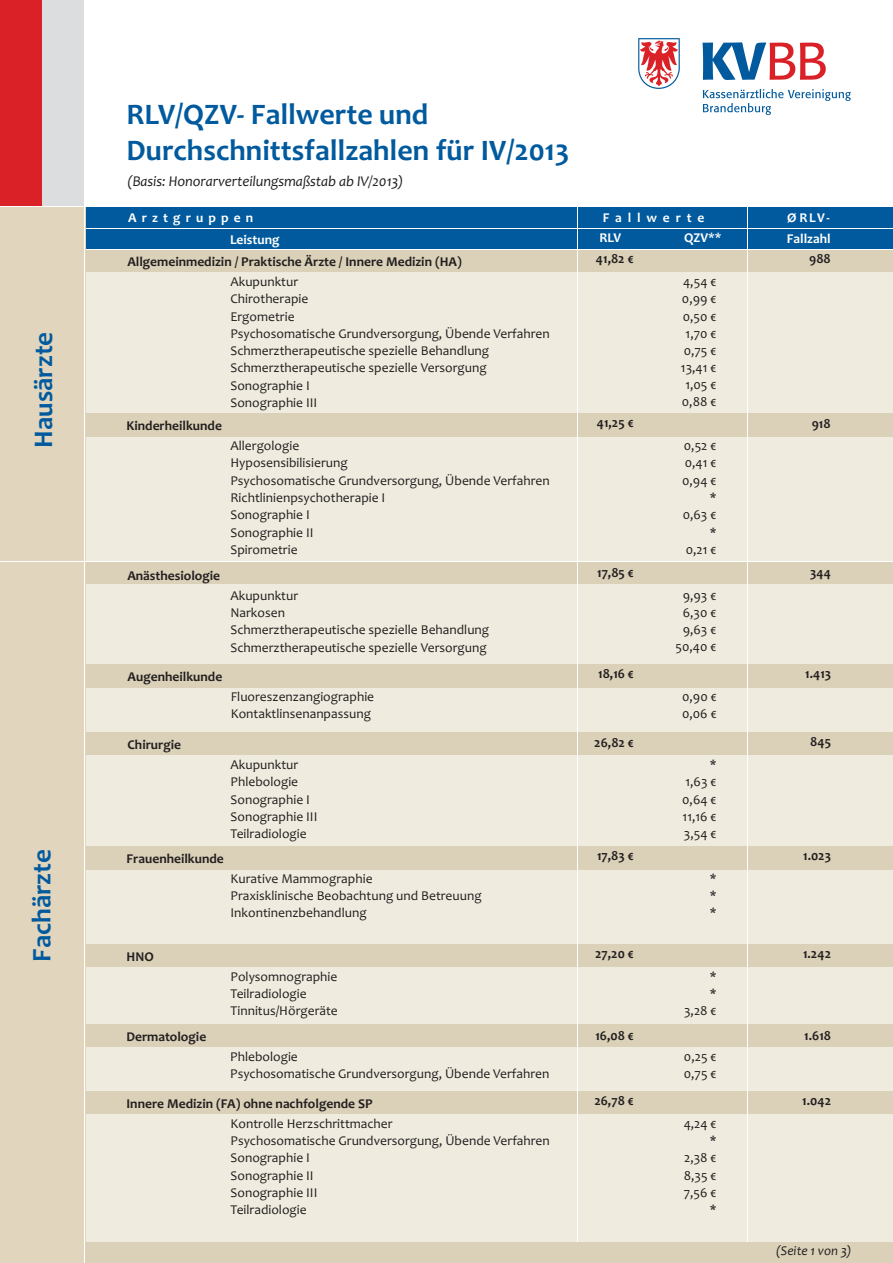
<style>
.page{position:relative;width:893px;height:1263px;background:#fff}
.page>*{position:absolute;margin:0;border:0;box-sizing:border-box;transform-origin:0 0}
.t1{font:700 30px/36.6px "Candara";color:#015a9d}
.t2{font:700 27px "Candara";color:#015a9d}
.t3{font:italic 15px "Candara";letter-spacing:-.005em;color:#231f20}
.t4{font:13.5px/17.2px "Candara";color:#231f20}
.t5{font:700 13.5px "Candara";color:#231f20}
.t6{font:700 13.5px/22.2px "Candara";letter-spacing:.38em;color:#fff}
.t7{font:700 13.5px/21px "Candara";color:#fff}
.t8{font:700 13.5px/20.9px "Candara";letter-spacing:.435em;color:#fff}
.t9{font:italic 13.5px "Candara";color:#231f20}
.t10{font:700 13.5px "Candara";letter-spacing:.115em;color:#fff}
</style>
<div class="page">
<div style="left:0;top:0;width:43px;height:207px;background:#da2128"></div>
<div style="left:43px;top:0;width:42px;height:207px;background:#dcdddf"></div>
<div style="left:85px;top:207px;width:808px;height:42px;background:#015a9d"></div>
<div style="left:83px;top:249px;width:810px;height:24px;background:#dad1b8"></div>
<div style="left:85px;top:273px;width:808px;height:184px;background:#efecdf"></div>
<div style="left:85px;top:413px;width:808px;height:24px;background:#dad1b8"></div>
<div style="left:84px;top:454px;width:809px;height:131px;background:#efecdf"></div>
<div style="left:85px;top:561px;width:808px;height:24px;background:#dad1b8"></div>
<div style="left:85px;top:585px;width:808px;height:119px;background:#efecdf"></div>
<div style="left:85px;top:664px;width:808px;height:24px;background:#dad1b8"></div>
<div style="left:84px;top:701px;width:809px;height:52px;background:#efecdf"></div>
<div style="left:85px;top:732px;width:808px;height:24px;background:#dad1b8"></div>
<div style="left:84px;top:756px;width:809px;height:122px;background:#efecdf"></div>
<div style="left:85px;top:846px;width:808px;height:23px;background:#dad1b8"></div>
<div style="left:85px;top:878px;width:808px;height:94px;background:#efecdf"></div>
<div style="left:85px;top:944px;width:808px;height:23px;background:#dad1b8"></div>
<div style="left:84px;top:967px;width:809px;height:76px;background:#efecdf"></div>
<div style="left:84px;top:1024px;width:809px;height:23px;background:#dad1b8"></div>
<div style="left:84px;top:1047px;width:809px;height:56px;background:#efecdf"></div>
<div style="left:84px;top:1091px;width:809px;height:23px;background:#dad1b8"></div>
<div style="left:84px;top:1114px;width:809px;height:139px;background:#efecdf"></div>
<hr style="left:84px;top:249px;width:809px;height:1px;background:#fff">
<hr style="left:84px;top:228px;width:809px;height:1px;background:#fff">
<div style="left:0;top:207px;width:85px;height:1056px;background:#e1d5bd"></div>
<hr style="left:577px;top:187px;width:1px;height:1076px;background:#fff">
<hr style="left:747px;top:207px;width:1px;height:1056px;background:#fff">
<hr style="left:0;top:206px;width:893px;height:1px;background:#fff">
<hr style="left:0;top:561px;width:893px;height:1px;background:#fff">
<div style="left:84px;top:1242px;width:809px;height:21px;background:#dad1b8"></div>
<hr style="left:85px;top:0;width:1px;height:1263px;background:#fff">
<svg style="left:703px;top:89px;width:148px;height:26px"></svg>
<svg style="left:638px;top:38px;width:42px;height:51px"></svg>
<svg style="left:702px;top:42px;width:124px;height:38px"></svg>
<h2 class="t2" style="left:33px;top:448px;width:117px;rotate:-90deg">Hausärzte</h2>
<h2 class="t2" style="left:31px;top:962px;width:114px;rotate:-90deg">Fachärzte</h2>
<h1 class="t1" style="left:126px;top:99px;width:444px">RLV/QZV- Fallwerte und<br>Durchschnittsfallzahlen für IV/2013</h1>
<p class="t3" style="left:128px;top:175px;width:277px">(Basis: Honorarverteilungsmaßstab ab IV/2013)</p>
<p class="t6" style="left:230px;top:207px;width:51px;text-indent:-102px">Arztgruppen<br>Leistung</p>
<p class="t8" style="left:599px;top:208px;width:107px">Fallwerte<br>RLV</p>
<p class="t10" style="left:684px;top:233px;width:39px">QZV**</p>
<p class="t7" style="left:787px;top:208px;width:45px">Ø RLV-<br>Fallzahl</p>
<p class="t5" style="left:127px;top:256px;width:336px">Allgemeinmedizin / Praktische Ärzte / Innere Medizin (HA)</p>
<p class="t4" style="left:230px;top:274px;width:321px">Akupunktur<br>Chirotherapie<br>Ergometrie<br>Psychosomatische Grundversorgung, Übende Verfahren</p>
<p class="t4" style="left:230px;top:361px;width:258px">Schmerztherapeutische spezielle Versorgung<br>Sonographie I<br>Sonographie III</p>
<p class="t4" style="left:230px;top:343px;width:260px">Schmerztherapeutische spezielle Behandlung</p>
<p class="t5" style="left:596px;top:253px;width:39px">41,82 €</p>
<p class="t5" style="left:809px;top:254px;width:23px">988</p>
<p class="t4" style="left:682px;top:274px;width:36px;text-align:justify">4,54 € 0,99 € 0,50 € 1,70 €</p>
<p class="t4" style="left:681px;top:344px;width:37px;line-height:16.5px">0,75 €<br>13,41 €</p>
<p class="t4" style="left:682px;top:377px;width:36px">1,05 €<br>0,88 €</p>
<p class="t5" style="left:127px;top:421px;width:97px">Kinderheilkunde</p>
<p class="t5" style="left:597px;top:418px;width:38px">41,25 €</p>
<p class="t5" style="left:812px;top:418px;width:20px">918</p>
<p class="t4" style="left:230px;top:438px;width:321px">Allergologie<br>Hyposensibilisierung<br>Psychosomatische Grundversorgung, Übende Verfahren<br>Richtlinienpsychotherapie I<br>Sonographie I<br>Sonographie II<br>Spirometrie</p>
<p class="t4" style="left:682px;top:438px;width:36px;text-align:right">0,52 €<br>0,41 €<br>0,94 € *<br>0,63 € *<br>0,21 €</p>
<p class="t5" style="left:127px;top:570px;width:94px">Anästhesiologie</p>
<p class="t5" style="left:597px;top:567px;width:38px">17,85 €</p>
<p class="t5" style="left:810px;top:567px;width:22px">344</p>
<p class="t4" style="left:230px;top:588px;width:69px">Akupunktur<br>Narkosen</p>
<p class="t4" style="left:230px;top:640px;width:258px">Schmerztherapeutische spezielle Versorgung</p>
<p class="t4" style="left:230px;top:623px;width:260px">Schmerztherapeutische spezielle Behandlung</p>
<p class="t4" style="left:675px;top:588px;width:42px;text-align:center">9,93 €<br>6,30 €<br>9,63 €<br>50,40 €</p>
<p class="t5" style="left:128px;top:671px;width:96px">Augenheilkunde</p>
<p class="t5" style="left:598px;top:669px;width:37px">18,16 €</p>
<p class="t5" style="left:805px;top:669px;width:28px">1.413</p>
<p class="t4" style="left:231px;top:689px;width:145px">Fluoreszenzangiographie<br>Kontaktlinsenanpassung</p>
<p class="t4" style="left:682px;top:689px;width:36px">0,90 €<br>0,06 €</p>
<p class="t5" style="left:127px;top:739px;width:55px">Chirurgie</p>
<p class="t5" style="left:594px;top:737px;width:41px">26,82 €</p>
<p class="t5" style="left:810px;top:736px;width:22px">845</p>
<p class="t4" style="left:231px;top:757px;width:88px">Akupunktur<br>Phlebologie<br>Sonographie I<br>Sonographie III<br>Teilradiologie</p>
<p class="t4" style="left:682px;top:757px;width:36px;text-align:justify;text-indent:28px">* 1,63 € 0,64 € 11,16 € 3,54 €</p>
<p class="t5" style="left:127px;top:853px;width:99px">Frauenheilkunde</p>
<p class="t5" style="left:597px;top:850px;width:38px">17,83 €</p>
<p class="t5" style="left:803px;top:850px;width:29px">1.023</p>
<p class="t4" style="left:231px;top:871px;width:253px">Kurative Mammographie<br>Praxisklinische Beobachtung und Betreuung<br>Inkontinenzbehandlung</p>
<p class="t4" style="left:710px;top:871px;width:8px;text-align:justify">* * *</p>
<p class="t5" style="left:127px;top:951px;width:29px">HNO</p>
<p class="t5" style="left:595px;top:948px;width:40px">27,20 €</p>
<p class="t5" style="left:803px;top:948px;width:30px">1.242</p>
<p class="t5" style="left:126px;top:1031px;width:81px">Dermatologie</p>
<p class="t4" style="left:231px;top:969px;width:109px">Polysomnographie<br>Teilradiologie<br>Tinnitus/Hörgeräte</p>
<p class="t4" style="left:684px;top:969px;width:34px;text-align:right">*<br>*<br>3,28 €</p>
<p class="t5" style="left:595px;top:1030px;width:40px">16,08 €</p>
<p class="t5" style="left:804px;top:1030px;width:28px">1.618</p>
<p class="t4" style="left:230px;top:1049px;width:321px">Phlebologie<br>Psychosomatische Grundversorgung, Übende Verfahren</p>
<p class="t4" style="left:684px;top:1049px;width:34px">0,25 €<br>0,75 €</p>
<p class="t5" style="left:594px;top:1095px;width:41px">26,78 €</p>
<p class="t5" style="left:802px;top:1095px;width:30px">1.042</p>
<p class="t5" style="left:127px;top:1098px;width:248px">Innere Medizin (FA) ohne nachfolgende SP</p>
<p class="t4" style="left:231px;top:1116px;width:321px">Kontrolle Herzschrittmacher<br>Psychosomatische Grundversorgung, Übende Verfahren<br>Sonographie I<br>Sonographie II<br>Sonographie III<br>Teilradiologie</p>
<p class="t4" style="left:684px;top:1116px;width:34px;text-align:right">4,24 € *<br>2,38 €<br>8,35 €<br>7,56 € *</p>
<p class="t9" style="left:776px;top:1245px;width:77px">(Seite 1 von 3)</p>
</div>
